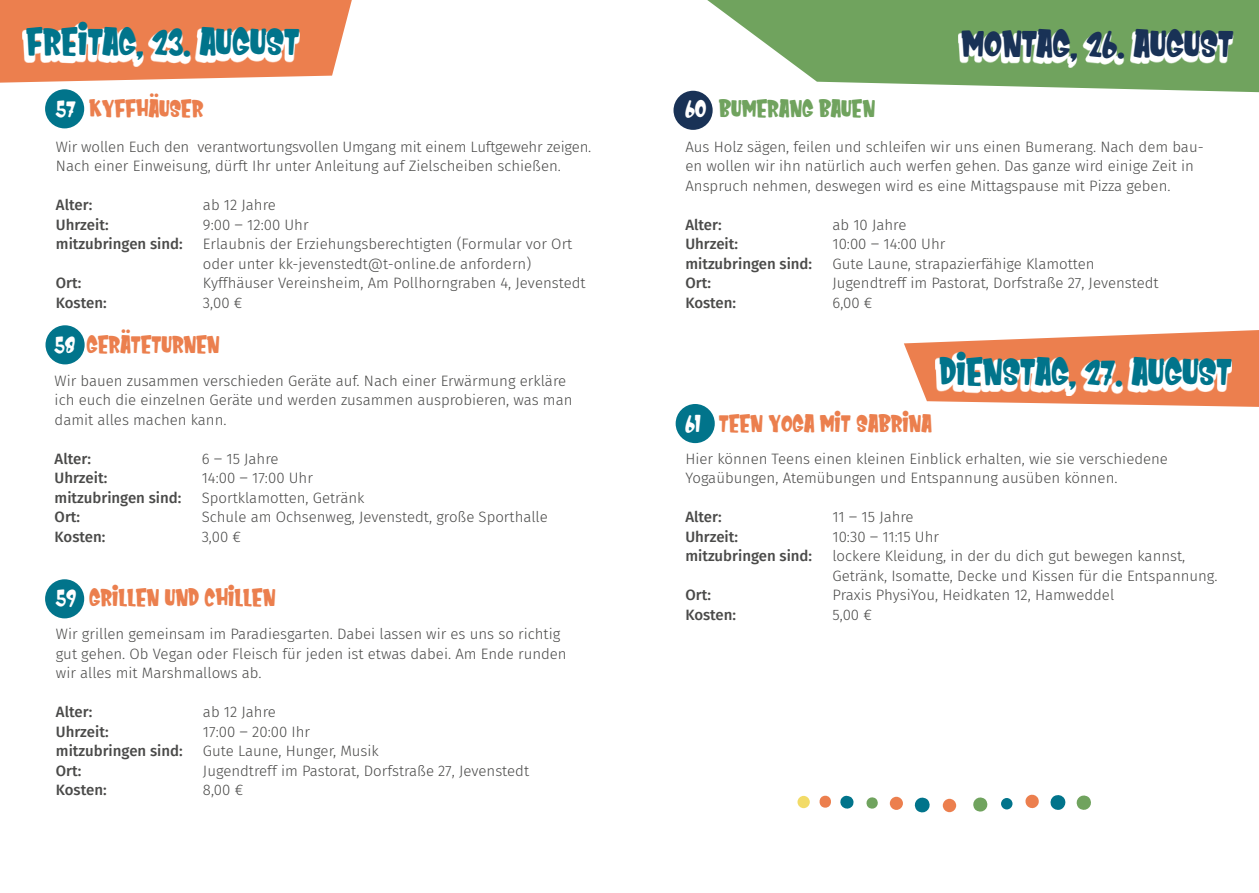
<style>
.page{position:relative;width:1259px;height:893px;background:#fff}
.page>*{position:absolute;margin:0;border:0;box-sizing:border-box;transform-origin:0 0}
.t1{font:37.5px "Kids Zone";color:#01748b}
.t2{font:37.5px "Kids Zone";color:#193256}
.t3{font:24px "Kids Zone";color:#eb7f4e}
.t4{font:24px "Kids Zone";color:#70a35e}
.t5{font:300 15px/19.5px "Fira Sans";color:#4a4a49}
.t6{font:500 15px "Fira Sans";color:#4a4a49}
.s1{color:#fff}
.s2{font-size:16.5px}
</style>
<div class="page">
<svg style="left:707px;top:0;width:552px;height:92px;fill:#70a35e"></svg>
<svg style="left:958px;top:31px;width:275px;height:37px"></svg>
<svg style="left:0;top:0;width:352px;height:83px;background:#ee8e63"></svg>
<svg style="left:22px;top:23px;width:278px;height:44px"></svg>
<div style="left:45px;top:89px;width:39px;height:39px;background:#01748b;border-radius:50%"></div>
<div style="left:45px;top:579px;width:39px;height:39px;background:#01748b;border-radius:50%"></div>
<div style="left:673px;top:91px;width:39px;height:39px;background:#193256;border-radius:50%"></div>
<svg style="left:904px;top:330px;width:355px;height:77px"></svg>
<svg style="left:935px;top:352px;width:297px;height:44px"></svg>
<div style="left:675px;top:404px;width:40px;height:39px;background:#01748b;border-radius:50%"></div>
<div style="left:797px;top:796px;width:13px;height:12px;background:#f2db67;border-radius:50%"></div>
<svg style="left:819px;top:796px;width:12px;height:12px"></svg>
<svg style="left:840px;top:795px;width:13px;height:14px"></svg>
<svg style="left:866px;top:797px;width:12px;height:12px"></svg>
<div style="left:890px;top:797px;width:13px;height:13px;background:#ec7f4e;border-radius:50%"></div>
<svg style="left:914px;top:797px;width:16px;height:16px"></svg>
<div style="left:942px;top:799px;width:14px;height:13px;background:#ec7f4e;border-radius:50%"></div>
<svg style="left:973px;top:797px;width:15px;height:15px"></svg>
<div style="left:1001px;top:798px;width:11px;height:11px;background:#01748b;border-radius:50%"></div>
<svg style="left:1025px;top:794px;width:14px;height:15px"></svg>
<svg style="left:1050px;top:795px;width:16px;height:15px"></svg>
<svg style="left:1076px;top:795px;width:15px;height:15px"></svg>
<div style="left:45px;top:325px;width:40px;height:39px;background:#01748b;border-radius:50%"></div>
<h1 class="t1" style="left:27px;top:17px;width:275px">FREITAG, 23. AUGUST</h1>
<h1 class="t2" style="left:961px;top:19px;width:274px">MONTAG, 26. AUGUST</h1>
<h2 class="t3" style="left:56px;top:92px;width:149px"><span class="s1">57</span> KYFFHÄUSER</h2>
<p class="t5" style="left:56px;top:136px;width:537px">Wir wollen Euch den verantwortungsvollen Umgang mit einem Luftgewehr zeigen.<br>Nach einer Einweisung, dürft Ihr unter Anleitung auf Zielscheiben schießen.</p>
<p class="t6" style="left:56px;top:193px;width:38px">Alter:</p>
<p class="t5" style="left:203px;top:195px;width:74px">ab 12 Jahre</p>
<p class="t6" style="left:56px;top:212px;width:54px">Uhrzeit:</p>
<p class="t5" style="left:203px;top:214px;width:107px">9:00 <span class="s2">–</span> 12:00 Uhr</p>
<p class="t6" style="left:56px;top:232px;width:128px">mitzubringen sind:</p>
<p class="t5" style="left:203px;top:234px;width:371px">Erlaubnis der Erziehungsberechtigten (Formular vor Ort oder unter kk-jevenstedt@t-online.de anfordern)</p>
<p class="t6" style="left:56px;top:271px;width:27px">Ort:</p>
<p class="t5" style="left:203px;top:273px;width:384px">Kyffhäuser Vereinsheim, Am Pollhorngraben 4, Jevenstedt</p>
<p class="t6" style="left:56px;top:290px;width:52px">Kosten:</p>
<p class="t5" style="left:203px;top:292px;width:41px">3,00 €</p>
<h2 class="t4" style="left:685px;top:93px;width:191px"><span class="s1">60</span> BUMERANG BAUEN</h2>
<p class="t5" style="left:685px;top:136px;width:520px">Aus Holz sägen, feilen und schleifen wir uns einen Bumerang. Nach dem bau&shy;en wollen wir ihn natürlich auch werfen gehen. Das ganze wird einige Zeit in<br>Anspruch nehmen, deswegen wird es eine Mittagspause mit Pizza geben.</p>
<p class="t6" style="left:685px;top:212px;width:38px">Alter:</p>
<p class="t5" style="left:832px;top:214px;width:75px">ab 10 Jahre</p>
<p class="t6" style="left:685px;top:232px;width:54px">Uhrzeit:</p>
<p class="t5" style="left:832px;top:234px;width:114px">10:00 <span class="s2">–</span> 14:00 Uhr</p>
<p class="t6" style="left:685px;top:251px;width:128px">mitzubringen sind:</p>
<p class="t5" style="left:832px;top:253px;width:264px">Gute Laune, strapazierfähige Klamotten</p>
<p class="t6" style="left:685px;top:271px;width:27px">Ort:</p>
<p class="t5" style="left:832px;top:273px;width:328px">Jugendtreff im Pastorat, Dorfstraße 27, Jevenstedt</p>
<p class="t6" style="left:685px;top:290px;width:52px">Kosten:</p>
<p class="t5" style="left:832px;top:292px;width:42px">6,00 €</p>
<h2 class="t3" style="left:55px;top:328px;width:167px"><span class="s1">58</span> GERÄTETURNEN</h2>
<p class="t5" style="left:55px;top:370px;width:519px">Wir bauen zusammen verschieden Geräte auf. Nach einer Erwärmung erkläre ich euch die einzelnen Geräte und werden zusammen ausprobieren, was man damit alles machen kann.</p>
<p class="t6" style="left:55px;top:446px;width:38px">Alter:</p>
<p class="t5" style="left:202px;top:448px;width:78px">6 <span class="s2">–</span> 15 Jahre</p>
<p class="t6" style="left:55px;top:466px;width:54px">Uhrzeit:</p>
<p class="t5" style="left:202px;top:468px;width:113px">14:00 <span class="s2">–</span> 17:00 Uhr</p>
<p class="t6" style="left:55px;top:485px;width:128px">mitzubringen sind:</p>
<p class="t5" style="left:202px;top:487px;width:164px">Sportklamotten, Getränk</p>
<p class="t6" style="left:55px;top:505px;width:27px">Ort:</p>
<p class="t5" style="left:202px;top:507px;width:348px">Schule am Ochsenweg, Jevenstedt, große Sporthalle</p>
<p class="t6" style="left:55px;top:524px;width:52px">Kosten:</p>
<p class="t5" style="left:202px;top:526px;width:41px">3,00 €</p>
<h2 class="t3" style="left:56px;top:581px;width:221px"><span class="s1">59</span> GRILLEN UND CHILLEN</h2>
<p class="t5" style="left:56px;top:624px;width:512px">Wir grillen gemeinsam im Paradiesgarten. Dabei lassen wir es uns so richtig gut gehen. Ob Vegan oder Fleisch für jeden ist etwas dabei. Am Ende runden wir alles mit Marshmallows ab.</p>
<p class="t6" style="left:56px;top:700px;width:38px">Alter:</p>
<p class="t5" style="left:203px;top:702px;width:74px">ab 12 Jahre</p>
<p class="t6" style="left:56px;top:719px;width:54px">Uhrzeit:</p>
<p class="t5" style="left:203px;top:721px;width:109px">17:00 <span class="s2">–</span> 20:00 Ihr</p>
<p class="t6" style="left:56px;top:739px;width:128px">mitzubringen sind:</p>
<p class="t5" style="left:203px;top:741px;width:177px">Gute Laune, Hunger, Musik</p>
<p class="t6" style="left:56px;top:758px;width:27px">Ort:</p>
<p class="t5" style="left:203px;top:760px;width:328px">Jugendtreff im Pastorat, Dorfstraße 27, Jevenstedt</p>
<p class="t6" style="left:56px;top:778px;width:52px">Kosten:</p>
<p class="t5" style="left:203px;top:780px;width:42px">8,00 €</p>
<h1 class="t1" style="left:940px;top:346px;width:294px">DIENSTAG, 27. AUGUST</h1>
<h2 class="t3" style="left:685px;top:407px;width:248px"><span class="s1">61</span> TEEN YOGA MIT SABRINA</h2>
<p class="t5" style="left:685px;top:448px;width:484px">Hier können Teens einen kleinen Einblick erhalten, wie sie verschiedene<br>Yogaübungen, Atemübungen und Entspannung ausüben können.</p>
<p class="t6" style="left:685px;top:505px;width:38px">Alter:</p>
<p class="t5" style="left:832px;top:507px;width:83px">11 <span class="s2">–</span> 15 Jahre</p>
<p class="t6" style="left:685px;top:524px;width:54px">Uhrzeit:</p>
<p class="t5" style="left:832px;top:526px;width:108px">10:30 <span class="s2">–</span> 11:15 Uhr</p>
<p class="t6" style="left:685px;top:544px;width:128px">mitzubringen sind:</p>
<p class="t5" style="left:832px;top:546px;width:387px">lockere Kleidung, in der du dich gut bewegen kannst,<br>Getränk, Isomatte, Decke und Kissen für die Entspannung.</p>
<p class="t6" style="left:685px;top:583px;width:27px">Ort:</p>
<p class="t5" style="left:832px;top:585px;width:283px">Praxis PhysiYou, Heidkaten 12, Hamweddel</p>
<p class="t6" style="left:685px;top:602px;width:52px">Kosten:</p>
<p class="t5" style="left:832px;top:604px;width:41px">5,00 €</p>
</div>
